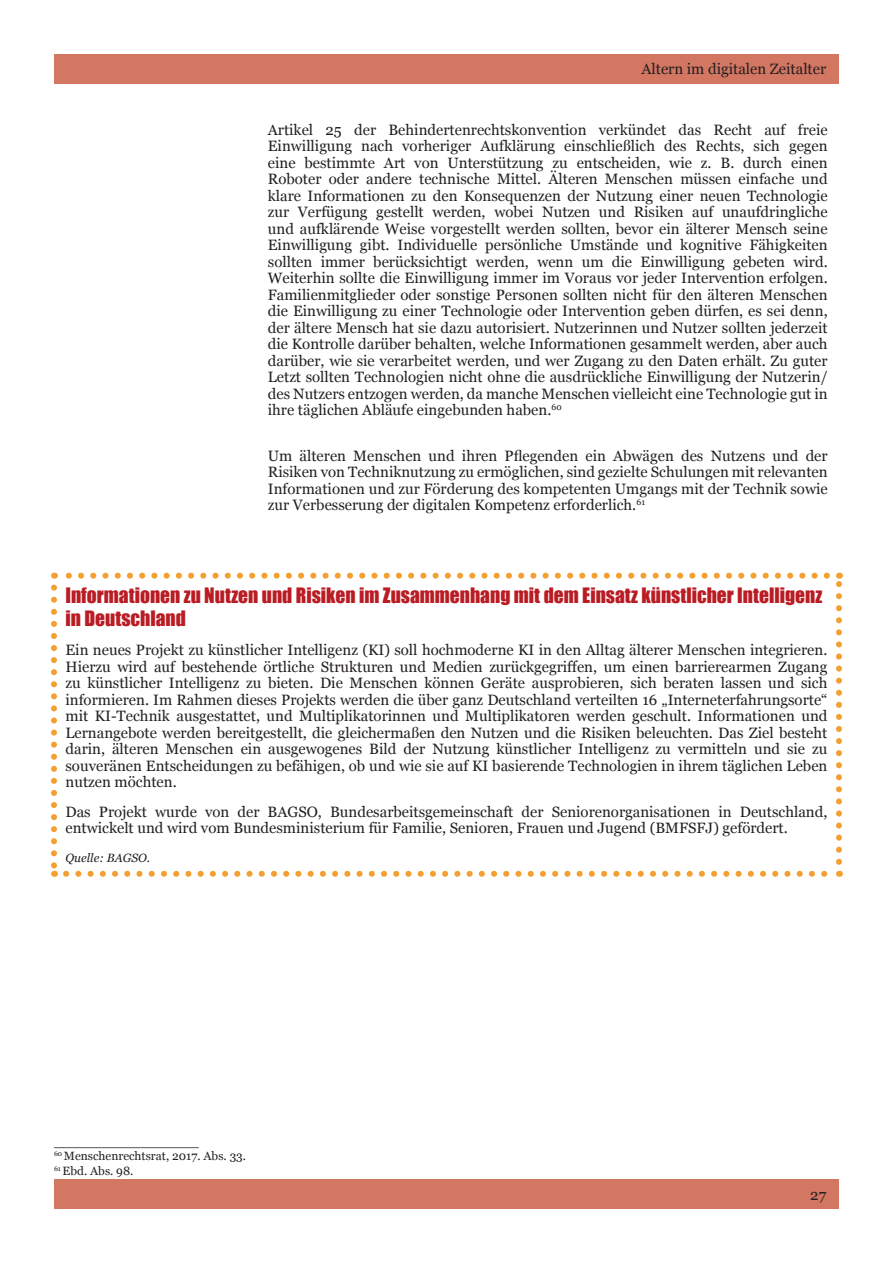
<style>
.page{position:relative;width:893px;height:1263px;background:#fff}
.page>*{position:absolute;margin:0;border:0;box-sizing:border-box;transform-origin:0 0}
.t1{font:19.5px/23.4px "Impact";color:#ba1c24}
.t2{font:15px/16.5px "Georgia";color:#231f20;text-align:justify}
.t3{font:12px/14.4px "Georgia";color:#231f20}
.t4{font:italic 12px "Georgia";color:#231f20}
</style>
<div class="page">
<div style="left:54px;top:54px;width:785px;height:29px;background:#d37662"></div>
<div style="left:54px;top:1180px;width:785px;height:29px;background:#d37662"></div>
<svg style="left:66px;top:871px;width:762px;height:6px"></svg>
<svg style="left:51px;top:588px;width:6px;height:289px"></svg>
<svg style="left:836px;top:573px;width:6px;height:289px"></svg>
<svg style="left:54px;top:573px;width:773px;height:6px"></svg>
<p class="t2" style="left:641px;top:60px;width:186px">Altern im digitalen Zeitalter</p>
<p class="t2" style="left:268px;top:121px;width:561px">Artikel 25 der Behindertenrechtskonvention verkündet das Recht auf freie Einwilligung nach vorheriger Aufklärung einschließlich des Rechts, sich gegen eine bestimmte Art von Unterstützung zu entscheiden, wie z. B. durch einen Roboter oder andere technische Mittel. Älteren Menschen müssen einfache und klare Informationen zu den Konsequenzen der Nutzung einer neuen Technologie zur Verfügung gestellt werden, wobei Nutzen und Risiken auf unaufdringliche und aufklärende Weise vorgestellt werden sollten, bevor ein älterer Mensch seine Einwilligung gibt. Individuelle persönliche Umstände und kognitive Fähigkeiten sollten immer berücksichtigt werden, wenn um die Einwilligung gebeten wird.<br>Weiterhin sollte die Einwilligung immer im Voraus vor jeder Intervention erfolgen.<br>Familienmitglieder oder sonstige Personen sollten nicht für den älteren Menschen die Einwilligung zu einer Technologie oder Intervention geben dürfen, es sei denn, der ältere Mensch hat sie dazu autorisiert. Nutzerinnen und Nutzer sollten jederzeit die Kontrolle darüber behalten, welche Informationen gesammelt werden, aber auch darüber, wie sie verarbeitet werden, und wer Zugang zu den Daten erhält. Zu guter Letzt sollten Technologien nicht ohne die ausdrückliche Einwilligung der Nutzerin/ des Nutzers entzogen werden, da manche Menschen vielleicht eine Technologie gut in ihre täglichen Abläufe eingebunden haben.<sup>60</sup></p>
<p class="t2" style="left:268px;top:446px;width:561px">Um älteren Menschen und ihren Pflegenden ein Abwägen des Nutzens und der Risiken von Techniknutzung zu ermöglichen, sind gezielte Schulungen mit relevanten Informationen und zur Förderung des kompetenten Umgangs mit der Technik sowie zur Verbesserung der digitalen Kompetenz erforderlich.<sup>61</sup></p>
<h1 class="t1" style="left:66px;top:583px;width:758px">Informationen zu Nutzen und Risiken im Zusammenhang mit dem Einsatz künstlicher Intelligenz in Deutschland</h1>
<p class="t2" style="left:66px;top:641px;width:763px">Ein neues Projekt zu künstlicher Intelligenz (KI) soll hochmoderne KI in den Alltag älterer Menschen integrieren.<br>Hierzu wird auf bestehende örtliche Strukturen und Medien zurückgegriffen, um einen barrierearmen Zugang zu künstlicher Intelligenz zu bieten. Die Menschen können Geräte ausprobieren, sich beraten lassen und sich informieren. Im Rahmen dieses Projekts werden die über ganz Deutschland verteilten 16 „Interneterfahrungsorte“ mit KI-Technik ausgestattet, und Multiplikatorinnen und Multiplikatoren werden geschult. Informationen und Lernangebote werden bereitgestellt, die gleichermaßen den Nutzen und die Risiken beleuchten. Das Ziel besteht darin, älteren Menschen ein ausgewogenes Bild der Nutzung künstlicher Intelligenz zu vermitteln und sie zu souveränen Entscheidungen zu befähigen, ob und wie sie auf KI basierende Technologien in ihrem täglichen Leben nutzen möchten.</p>
<p class="t2" style="left:66px;top:802px;width:763px">Das Projekt wurde von der BAGSO, Bundesarbeitsgemeinschaft der Seniorenorganisationen in Deutschland, entwickelt und wird vom Bundesministerium für Familie, Senioren, Frauen und Jugend (BMFSFJ) gefördert.</p>
<p class="t4" style="left:66px;top:849px;width:86px">Quelle: BAGSO.</p>
<p class="t2" style="left:54px;top:1132px;width:146px">_______________</p>
<p class="t3" style="left:54px;top:1148px;width:194px"><sup>60</sup> Menschenrechtsrat, 2017. Abs. 33.<br><sup>61</sup> Ebd. Abs. 98.</p>
<p class="t2" style="left:810px;top:1186px;width:17px">27</p>
</div>
